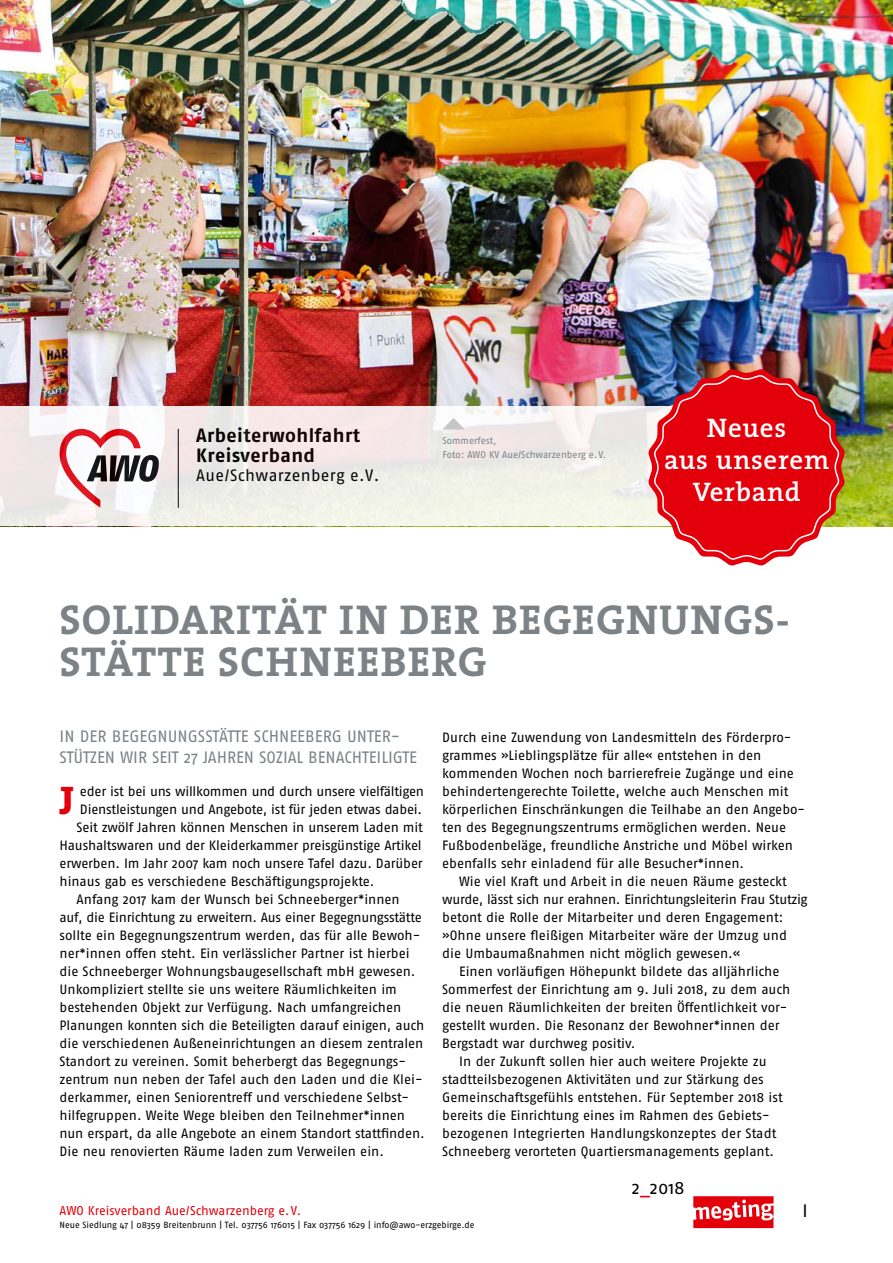
<style>
.page{position:relative;width:893px;height:1263px;background:#fff}
.page>*{position:absolute;margin:0;border:0;box-sizing:border-box;transform-origin:0 0}
.t1{font:700 42px/42px "The Serif";letter-spacing:.025em;color:#7c8286}
.t2{font:800 40.2px "The Serif";color:#e3000b}
.t3{font:600 27px/32.4px "The Serif";letter-spacing:.025em;color:#fff;text-align:center}
.t4{font:19.2px/19.6px "Fago No Bold Tf";letter-spacing:.02em;color:#000}
.t5{font:18px "Fago No";color:#000}
.t6{font:16.5px/21px "Fago No";letter-spacing:-.005em;color:#7c8286}
.t7{font:16.5px "Fago No Regular Tf";letter-spacing:.02em;color:#000}
.t8{font:13.5px/18px "Fago No";letter-spacing:-.005em;color:#000}
.t9{font:12.75px "Fago No";letter-spacing:-.005em;color:#e3000b}
.t10{font:9.75px/13.5px "Fago No";letter-spacing:-.005em;color:#7c8286}
.t11{font:9px "Fago No";letter-spacing:-.005em;color:#000}
.s1{color:#e3000b}
</style>
<div class="page">
<img style="left:0;top:0;width:893px;height:526px">
<svg style="left:0;top:407px;width:648px;height:119px;background:#f1ede9"></svg>
<svg style="left:60px;top:427px;width:99px;height:81px"></svg>
<hr style="left:178px;top:429px;width:1px;height:79px;background:#000">
<svg style="left:693px;top:1196px;width:81px;height:32px"></svg>
<svg style="left:648px;top:369px;width:197px;height:197px;background:#d7333a"></svg>
<svg style="left:442px;top:418px;width:23px;height:11px"></svg>
<h3 class="t4" style="left:196px;top:425px;width:165px">Arbeiterwohlfahrt<br>Kreisverband</h3>
<p class="t7" style="left:196px;top:466px;width:185px">Aue/Schwarzenberg e.V.</p>
<p class="t10" style="left:442px;top:434px;width:165px">Sommerfest,<br>Foto: AWO KV Aue/Schwarzenberg e.V.</p>
<h3 class="t3" style="left:664px;top:411px;width:167px">Neues<br>aus unserem<br>Verband</h3>
<h1 class="t1" style="left:60px;top:598px;width:732px">SOLIDARITÄT IN DER BEGEGNUNGS-<br>STÄTTE SCHNEEBERG</h1>
<p class="t6" style="left:60px;top:726px;width:359px">IN DER BEGEGNUNGSSTÄTTE SCHNEEBERG UNTER-<br>STÜTZEN WIR SEIT 27 JAHREN SOZIAL BENACHTEILIGTE</p>
<h2 class="t2" style="left:59px;top:767px;width:16px">J</h2>
<p class="t8" style="left:80px;top:782px;width:346px">eder ist bei uns willkommen und durch unsere vielfältigen</p>
<p class="t8" style="left:80px;top:800px;width:344px">Dienstleistungen und Angebote, ist für jeden etwas dabei.</p>
<p class="t8" style="left:77px;top:818px;width:348px">Seit zwölf Jahren können Menschen in unserem Laden mit</p>
<p class="t8" style="left:60px;top:836px;width:364px">Haushaltswaren und der Kleiderkammer preisgünstige Artikel</p>
<p class="t8" style="left:60px;top:854px;width:365px">erwerben. Im Jahr 2007 kam noch unsere Tafel dazu. Darüber</p>
<p class="t8" style="left:60px;top:872px;width:317px">hinaus gab es verschiedene Beschäftigungsprojekte.</p>
<p class="t8" style="left:77px;top:890px;width:325px">Anfang 2017 kam der Wunsch bei Schneeberger*innen</p>
<p class="t8" style="left:60px;top:908px;width:364px">auf, die Einrichtung zu erweitern. Aus einer Begegnungsstätte</p>
<p class="t8" style="left:60px;top:926px;width:360px">sollte ein Begegnungszentrum werden, das für alle Bewoh-</p>
<p class="t8" style="left:60px;top:944px;width:352px">ner*innen offen steht. Ein verlässlicher Partner ist hierbei</p>
<p class="t8" style="left:60px;top:962px;width:358px">die Schneeberger Wohnungsbaugesellschaft mbH gewesen.</p>
<p class="t8" style="left:60px;top:980px;width:339px">Unkompliziert stellte sie uns weitere Räumlichkeiten im</p>
<p class="t8" style="left:60px;top:998px;width:343px">bestehenden Objekt zur Verfügung. Nach umfangreichen</p>
<p class="t8" style="left:60px;top:1016px;width:366px">Planungen konnten sich die Beteiligten darauf einigen, auch</p>
<p class="t8" style="left:60px;top:1034px;width:365px">die verschiedenen Außeneinrichtungen an diesem zentralen</p>
<p class="t8" style="left:60px;top:1052px;width:348px">Standort zu vereinen. Somit beherbergt das Begegnungs-</p>
<p class="t8" style="left:60px;top:1070px;width:364px">zentrum nun neben der Tafel auch den Laden und die Klei-</p>
<p class="t8" style="left:60px;top:1088px;width:349px">derkammer, einen Seniorentreff und verschiedene Selbst-</p>
<p class="t8" style="left:60px;top:1106px;width:347px">hilfegruppen. Weite Wege bleiben den Teilnehmer*innen</p>
<p class="t8" style="left:60px;top:1124px;width:367px">nun erspart, da alle Angebote an einem Standort stattfinden.</p>
<p class="t8" style="left:60px;top:1142px;width:326px">Die neu renovierten Räume laden zum Verweilen ein.</p>
<p class="t8" style="left:442px;top:728px;width:364px">Durch eine Zuwendung von Landesmitteln des Förderpro&shy;grammes »Lieblingsplätze für alle« entstehen in den kommenden Wochen noch barrierefreie Zugänge und eine behindertengerechte Toilette, welche auch Menschen mit körperlichen Einschränkungen die Teilhabe an den Angebo&shy;ten des Begegnungszentrums ermöglichen werden. Neue Fußbodenbeläge, freundliche Anstriche und Möbel wirken ebenfalls sehr einladend für alle Besucher*innen.</p>
<p class="t8" style="left:459px;top:872px;width:329px">Wie viel Kraft und Arbeit in die neuen Räume gesteckt</p>
<p class="t8" style="left:442px;top:890px;width:367px">wurde, lässt sich nur erahnen. Einrichtungsleiterin Frau Stutzig</p>
<p class="t8" style="left:442px;top:908px;width:343px">betont die Rolle der Mitarbeiter und deren Engagement:</p>
<p class="t8" style="left:442px;top:926px;width:346px">»Ohne unsere fleißigen Mitarbeiter wäre der Umzug und</p>
<p class="t8" style="left:442px;top:944px;width:300px">die Umbaumaßnahmen nicht möglich gewesen.«</p>
<p class="t8" style="left:459px;top:962px;width:322px">Einen vorläufigen Höhepunkt bildete das alljährliche</p>
<p class="t8" style="left:442px;top:980px;width:350px">Sommerfest der Einrichtung am 9. Juli 2018, zu dem auch</p>
<p class="t8" style="left:442px;top:998px;width:344px">die neuen Räumlichkeiten der breiten Öffentlichkeit vor-</p>
<p class="t8" style="left:442px;top:1016px;width:339px">gestellt wurden. Die Resonanz der Bewohner*innen der</p>
<p class="t8" style="left:442px;top:1034px;width:195px">Bergstadt war durchweg positiv.</p>
<p class="t8" style="left:459px;top:1052px;width:309px">In der Zukunft sollen hier auch weitere Projekte zu</p>
<p class="t8" style="left:442px;top:1070px;width:323px">stadtteilsbezogenen Aktivitäten und zur Stärkung des</p>
<p class="t8" style="left:442px;top:1088px;width:342px">Gemeinschaftsgefühls entstehen. Für September 2018 ist</p>
<p class="t8" style="left:442px;top:1106px;width:326px">bereits die Einrichtung eines im Rahmen des Gebiets-</p>
<p class="t8" style="left:442px;top:1124px;width:336px">bezogenen Integrierten Handlungskonzeptes der Stadt</p>
<p class="t8" style="left:442px;top:1142px;width:333px">Schneeberg verorteten Quartiersmanagements geplant.</p>
<h3 class="t5" style="left:632px;top:1178px;width:54px">2<span class="s1">_</span>2018</h3>
<p class="t9" style="left:60px;top:1203px;width:243px">AWO Kreisverband Aue/Schwarzenberg e.V.</p>
<p class="t11" style="left:60px;top:1220px;width:416px">Neue Siedlung 47 | 08359 Breitenbrunn | Tel. 037756 176015 | Fax 037756 1629 | info@awo-erzgebirge.de</p>
<h3 class="t5" style="left:802px;top:1200px;width:7px">I</h3>
</div>
